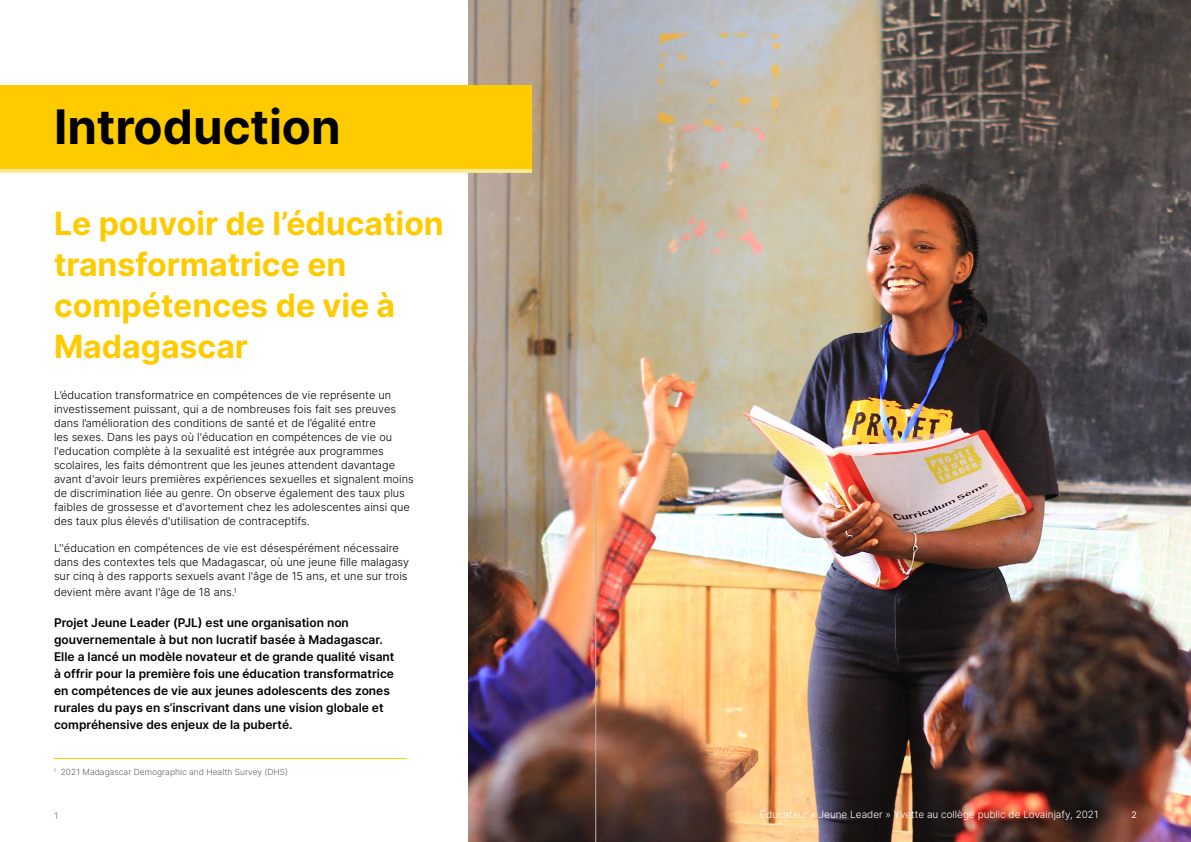
<style>
.page{position:relative;width:1191px;height:842px;background:#fff}
.page>*{position:absolute;margin:0;border:0;box-sizing:border-box;transform-origin:0 0}
.t1{font:700 47.6px "Inter";color:#000}
.t2{font:700 32px/41px "Inter";color:#fecb00}
.t3{font:600 12px/17px "Inter";color:#000}
.t4{font:300 11px/14px "Inter";color:#000}
.t5{font:300 10px "Inter";color:#fff}
.t6{font:9px "Inter";color:#8a8c8e}
.t7{font:9px "Inter";color:#fff}
.t8{font:300 8.5px "Inter";color:#5f6062}
</style>
<div class="page">
<img style="left:596px;top:0;width:595px;height:842px">
<img style="left:468px;top:0;width:127px;height:842px">
<div style="left:0;top:85px;width:532px;height:86px;background:#fecb00"></div>
<hr style="left:0;top:169px;width:532px;height:4px;background:#fee994">
<hr style="left:54px;top:758px;width:353px;height:1px;background:#fecb00">
<hr style="left:595px;top:0;width:1px;height:842px;background:#b3b5b8">
<h1 class="t1" style="left:54px;top:92px;width:288px">Introduction</h1>
<h2 class="t2" style="left:54px;top:202px;width:391px">Le pouvoir de l’éducation transformatrice en compétences de vie à<br>Madagascar</h2>
<p class="t4" style="left:54px;top:387px;width:361px">L’éducation transformatrice en compétences de vie représente un investissement puissant, qui a de nombreuses fois fait ses preuves dans l’amélioration des conditions de santé et de l’égalité entre<br>les sexes. Dans les pays où l'éducation en compétences de vie ou l'education complète à la sexualité est intégrée aux programmes scolaires, les faits démontrent que les jeunes attendent davantage avant d'avoir leurs premières expériences sexuelles et signalent moins de discrimination liée au genre. On observe également des taux plus faibles de grossesse et d'avortement chez les adolescentes ainsi que des taux plus élevés d'utilisation de contraceptifs.</p>
<p class="t4" style="left:54px;top:541px;width:357px">L''éducation en compétences de vie est désespérément nécessaire dans des contextes tels que Madagascar, où une jeune fille malagasy sur cinq à des rapports sexuels avant l'âge de 15 ans, et une sur trois</p>
<p class="t4" style="left:54px;top:585px;width:184px">devient mère avant l'âge de 18 ans.<sup>1</sup></p>
<p class="t3" style="left:54px;top:613px;width:342px">Projet Jeune Leader (PJL) est une organisation non gouvernementale à but non lucratif basée à Madagascar.<br>Elle a lancé un modèle novateur et de grande qualité visant à offrir pour la première fois une éducation transformatrice en compétences de vie aux jeunes adolescents des zones rurales du pays en s’inscrivant dans une vision globale et compréhensive des enjeux de la puberté.</p>
<p class="t8" style="left:54px;top:766px;width:236px"><sup>1</sup> 2021 Madagascar Demographic and Health Survey (DHS)</p>
<p class="t6" style="left:54px;top:809px;width:6px">1</p>
<p class="t5" style="left:760px;top:807px;width:340px">Éducateur « Jeune Leader » Yvette au collège public de Lovainjafy, 2021</p>
<p class="t7" style="left:1131px;top:808px;width:7px">2</p>
</div>
